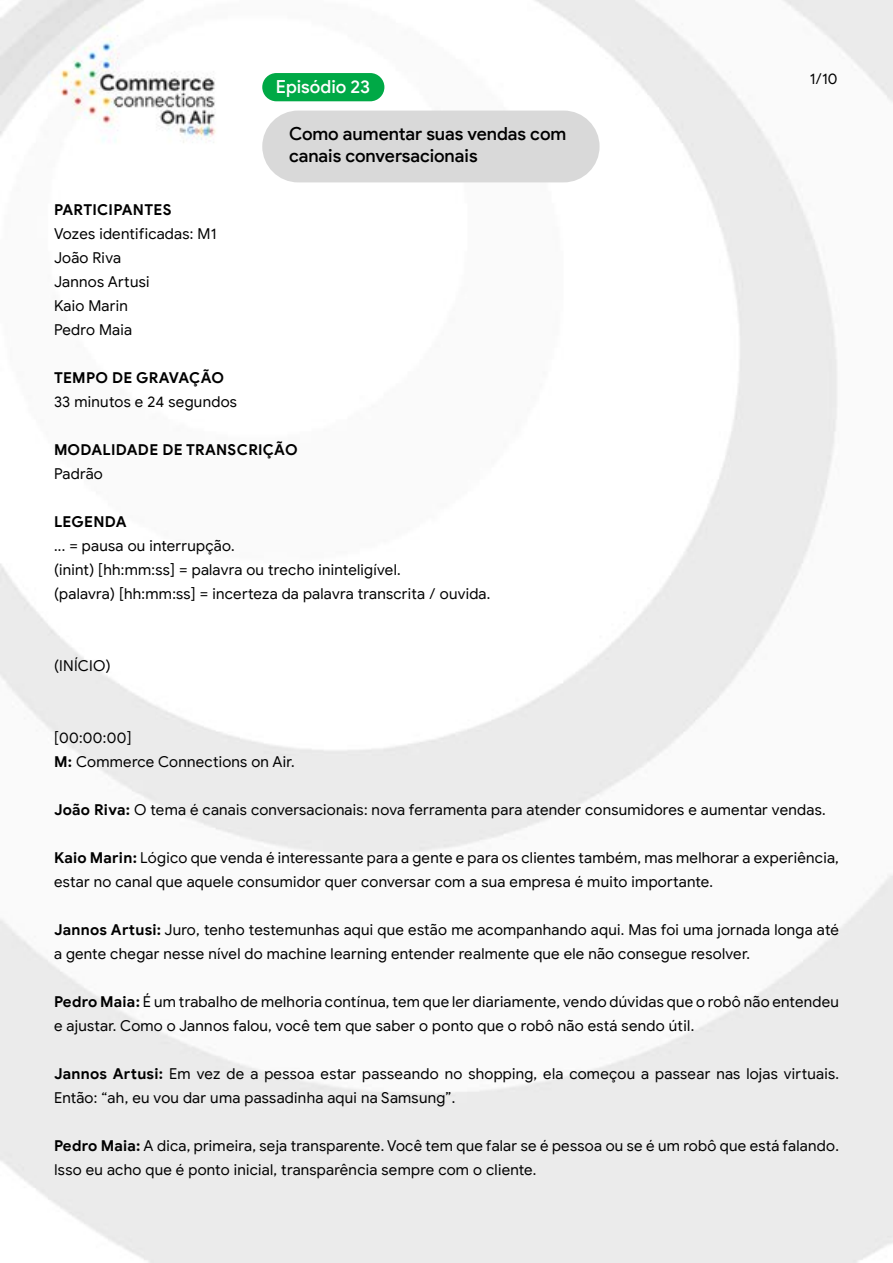
<style>
.page{position:relative;width:893px;height:1263px;background:#fff}
.page>*{position:absolute;margin:0;border:0;box-sizing:border-box;transform-origin:0 0}
.t1{font:500 18px/21.6px "Google Sans Display";letter-spacing:-.005em;color:#000}
.t2{font:500 18px "Google Sans Display";color:#fff}
.t3{font:15px/24px "Google Sans";letter-spacing:.02em;color:#000}
.t4{font:700 15px "Google Sans";letter-spacing:.02em;color:#000}
.t5{font:15px "Google Sans Display";color:#000}
.s1{font-weight:700}
</style>
<div class="page">
<img style="left:0;top:0;width:893px;height:1263px">
<div style="left:262px;top:73px;width:122px;height:28px;background:#00a946;border-radius:14px"></div>
<div style="left:262px;top:111px;width:338px;height:71px;background:#d9d9d9;border-radius:36px"></div>
<p class="t2" style="left:276px;top:76px;width:96px">Episódio 23</p>
<p class="t1" style="left:289px;top:123px;width:279px">Como aumentar suas vendas com canais conversacionais</p>
<p class="t4" style="left:54px;top:201px;width:119px">PARTICIPANTES</p>
<p class="t3" style="left:54px;top:222px;width:164px">Vozes identificadas: M1<br>João Riva<br>Jannos Artusi<br>Kaio Marin<br>Pedro Maia</p>
<p class="t4" style="left:54px;top:369px;width:172px">TEMPO DE GRAVAÇÃO</p>
<p class="t3" style="left:54px;top:390px;width:184px">33 minutos e 24 segundos</p>
<p class="t4" style="left:54px;top:441px;width:245px">MODALIDADE DE TRANSCRIÇÃO</p>
<p class="t3" style="left:54px;top:462px;width:50px">Padrão</p>
<p class="t4" style="left:54px;top:513px;width:74px">LEGENDA</p>
<p class="t3" style="left:54px;top:534px;width:438px">... = pausa ou interrupção.<br>(inint) [hh:mm:ss] = palavra ou trecho ininteligível.<br>(palavra) [hh:mm:ss] = incerteza da palavra transcrita / ouvida.</p>
<p class="t3" style="left:54px;top:654px;width:58px">(INÍCIO)</p>
<p class="t5" style="left:810px;top:70px;width:29px">1/10</p>
<p class="t3" style="left:54px;top:726px;width:242px">[00:00:00]<br><span class="s1">M:</span> Commerce Connections on Air.</p>
<p class="t3" style="left:54px;top:798px;width:773px"><span class="s1">João Riva:</span> O tema é canais conversacionais: nova ferramenta para atender consumidores e aumentar vendas.</p>
<p class="t3" style="left:54px;top:846px;width:786px"><span class="s1">Kaio Marin:</span> Lógico que venda é interessante para a gente e para os clientes também, mas melhorar a experiência, estar no canal que aquele consumidor quer conversar com a sua empresa é muito importante.</p>
<p class="t3" style="left:54px;top:918px;width:786px"><span class="s1">Jannos Artusi:</span> Juro, tenho testemunhas aqui que estão me acompanhando aqui. Mas foi uma jornada longa até a gente chegar nesse nível do machine learning entender realmente que ele não consegue resolver.</p>
<p class="t3" style="left:54px;top:990px;width:786px"><span class="s1">Pedro Maia:</span> É um trabalho de melhoria contínua, tem que ler diariamente, vendo dúvidas que o robô não entendeu e ajustar. Como o Jannos falou, você tem que saber o ponto que o robô não está sendo útil.</p>
<p class="t3" style="left:54px;top:1062px;width:786px"><span class="s1">Jannos Artusi:</span> Em vez de a pessoa estar passeando no shopping, ela começou a passear nas lojas virtuais.<br>Então: “ah, eu vou dar uma passadinha aqui na Samsung”.</p>
<p class="t3" style="left:54px;top:1134px;width:786px"><span class="s1">Pedro Maia:</span> A dica, primeira, seja transparente. Você tem que falar se é pessoa ou se é um robô que está falando.<br>Isso eu acho que é ponto inicial, transparência sempre com o cliente.</p>
</div>
